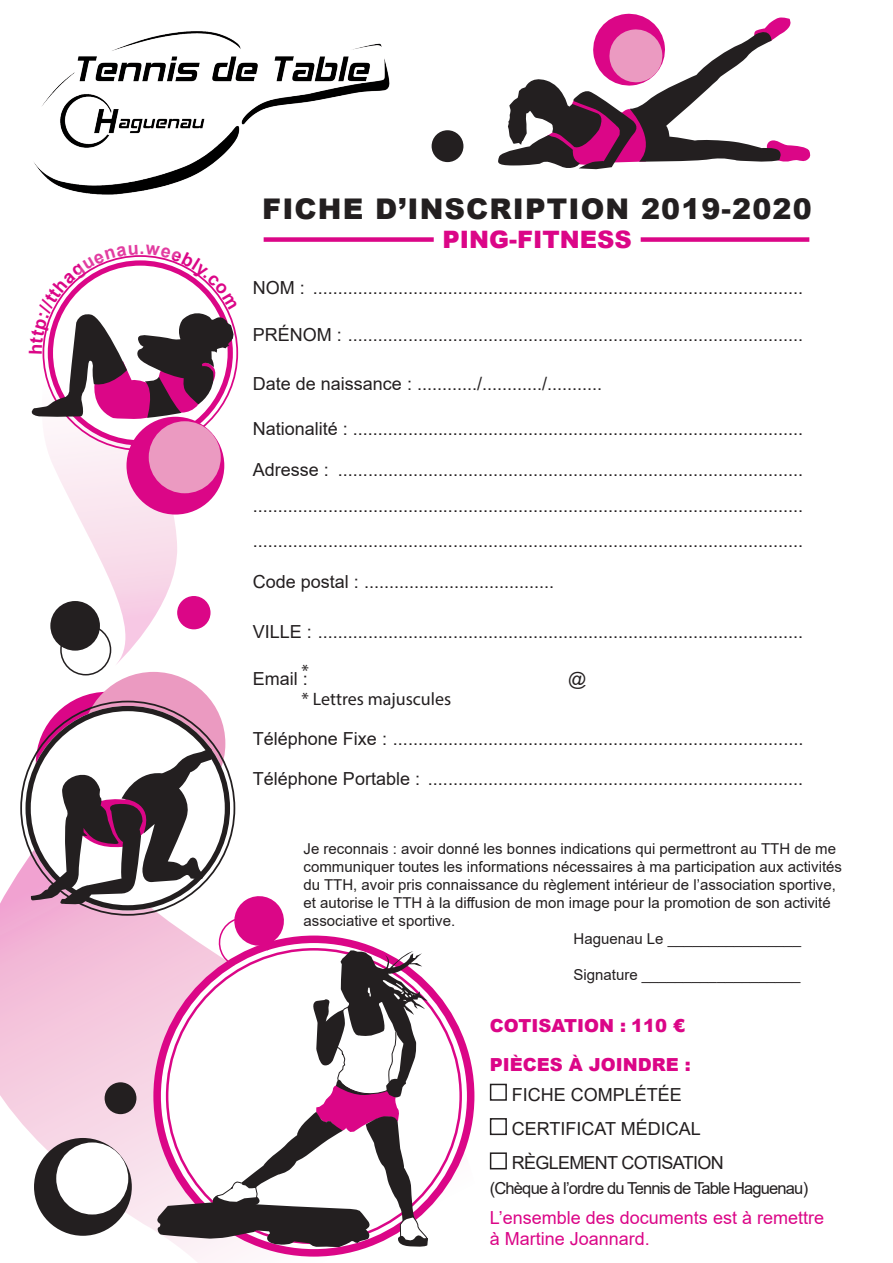
<style>
.page{position:relative;width:893px;height:1263px;background:#fff}
.page>*{position:absolute;margin:0;border:0;box-sizing:border-box;transform-origin:0 0}
.t1{font:900 28.5px "Arial";letter-spacing:.04em;color:#231f20}
.t2{font:900 24px "Arial";color:#db0687}
.t3{font:18px/34.3px "Arial";color:#231f20}
.t4{font:18px/21.6px "Arial";color:#db0687}
.t5{font:900 18px/38.5px "Arial";color:#db0687}
.t6{font:18px "Myriad Pro";color:#231f20}
.t7{font:16.5px "Arial";letter-spacing:-.05em;color:#231f20}
.t8{font:15px "Arial";color:#231f20}
</style>
<div class="page">
<svg style="left:0;top:767px;width:507px;height:496px"></svg>
<div style="left:161px;top:943px;width:306px;height:306px;background:#fff;border-radius:50%"></div>
<svg style="left:45px;top:421px;width:173px;height:245px"></svg>
<svg style="left:36px;top:692px;width:143px;height:143px"></svg>
<div style="left:82px;top:672px;width:143px;height:143px;background:#eb9ac1;border-radius:50%"></div>
<svg style="left:26px;top:706px;width:204px;height:204px;background:#cdcccc"></svg>
<svg style="left:48px;top:260px;width:185px;height:185px"></svg>
<img style="left:34px;top:31px;width:356px;height:164px">
<div style="left:264px;top:237px;width:170px;height:5px;background:#db0687"></div>
<div style="left:641px;top:237px;width:168px;height:5px;background:#db0687"></div>
<svg style="left:30px;top:746px;width:399px;height:502px"></svg>
<div style="left:126px;top:417px;width:98px;height:97px;background:#db0687;border-radius:50%"></div>
<div style="left:149px;top:421px;width:72px;height:72px;background:#eb9ac1;border-radius:50%"></div>
<div style="left:34px;top:1138px;width:98px;height:98px;background:#231f20;border-radius:50%"></div>
<div style="left:56px;top:1142px;width:72px;height:72px;background:#fff;border-radius:50%"></div>
<div style="left:178px;top:597px;width:32px;height:32px;background:#db0687;border-radius:50%"></div>
<div style="left:177px;top:596px;width:34px;height:33px;border:2px solid #db0687;border-radius:50%"></div>
<div style="left:105px;top:1082px;width:31px;height:32px;background:#231f20;border-radius:50%"></div>
<svg style="left:498px;top:13px;width:313px;height:156px"></svg>
<div style="left:432px;top:130px;width:31px;height:32px;background:#231f20;border-radius:50%"></div>
<div style="left:50px;top:601px;width:50px;height:50px;background:#231f20;border-radius:50%"></div>
<div style="left:60px;top:624px;width:51px;height:51px;border:2px solid #231f20;border-radius:50%"></div>
<div style="left:490px;top:1084px;width:17px;height:17px;border:2px solid #231f20"></div>
<div style="left:490px;top:1118px;width:17px;height:17px;border:2px solid #231f20"></div>
<div style="left:490px;top:1152px;width:17px;height:17px;border:2px solid #231f20"></div>
<svg style="left:31px;top:255px;width:206px;height:166px"></svg>
<h1 class="t1" style="left:262px;top:188px;width:551px">FICHE D’INSCRIPTION 2019-2020</h1>
<h2 class="t2" style="left:443px;top:222px;width:191px">PING-FITNESS</h2>
<p class="t3" style="left:253px;top:271px;width:552px">NOM : ..................................................................................................</p>
<p class="t3" style="left:253px;top:318px;width:552px">PRÉNOM : ...........................................................................................</p>
<p class="t3" style="left:253px;top:366px;width:351px">Date de naissance : ............/............/...........</p>
<p class="t3" style="left:253px;top:411px;width:552px">Nationalité : ..........................................................................................</p>
<p class="t3" style="left:253px;top:452px;width:552px;line-height:35.5px;text-align:justify">Adresse : ............................................................................................. .............................................................................................................. ..............................................................................................................</p>
<p class="t3" style="left:253px;top:564px;width:303px">Code postal : ......................................</p>
<p class="t3" style="left:253px;top:614px;width:552px">VILLE : .................................................................................................</p>
<p class="t6" style="left:302px;top:660px;width:9px">*</p>
<p class="t3" style="left:253px;top:661px;width:57px">Email :</p>
<p class="t3" style="left:568px;top:661px;width:20px">@</p>
<p class="t6" style="left:302px;top:688px;width:151px">* Lettres majuscules</p>
<p class="t3" style="left:253px;top:721px;width:552px">Téléphone Fixe : ..................................................................................</p>
<p class="t3" style="left:253px;top:761px;width:552px">Téléphone Portable : ...........................................................................</p>
<p class="t8" style="left:304px;top:839px;width:534px">Je reconnais : avoir donné les bonnes indications qui permettront au TTH de me</p>
<p class="t8" style="left:304px;top:857px;width:540px">communiquer toutes les informations nécessaires à ma participation aux activités</p>
<p class="t8" style="left:304px;top:875px;width:534px">du TTH, avoir pris connaissance du règlement intérieur de l’association sportive,</p>
<p class="t8" style="left:304px;top:893px;width:529px">et autorise le TTH à la diffusion de mon image pour la promotion de son activité</p>
<p class="t8" style="left:304px;top:911px;width:153px">associative et sportive.</p>
<p class="t8" style="left:574px;top:929px;width:229px">Haguenau Le ________________</p>
<p class="t8" style="left:574px;top:965px;width:228px">Signature ___________________</p>
<p class="t5" style="left:490px;top:1006px;width:202px">COTISATION : 110 €<br>PIÈCES À JOINDRE :</p>
<p class="t3" style="left:512px;top:1077px;width:213px">FICHE COMPLÉTÉE<br>CERTIFICAT MÉDICAL<br>RÈGLEMENT COTISATION</p>
<p class="t7" style="left:490px;top:1176px;width:320px">(Chèque à l’ordre du Tennis de Table Haguenau)</p>
<p class="t4" style="left:490px;top:1206px;width:336px">L’ensemble des documents est à remettre à Martine Joannard.</p>
</div>
